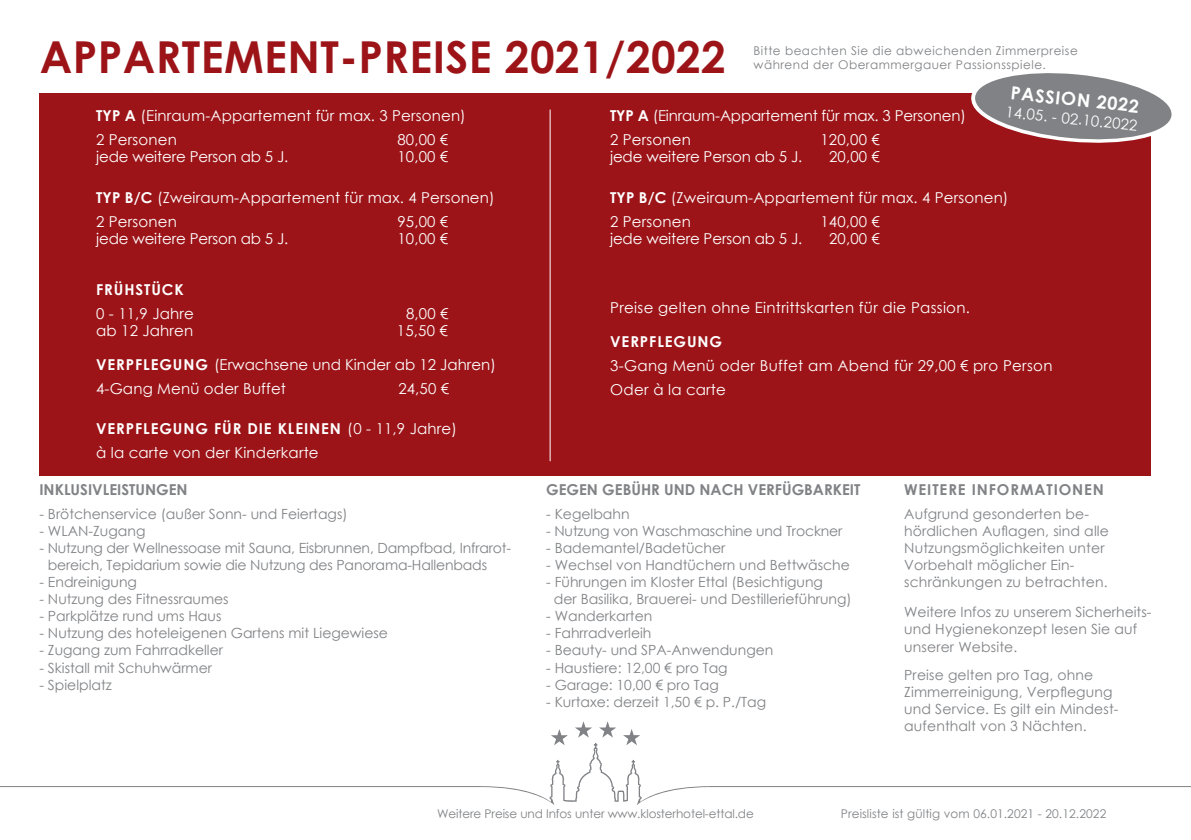
<style>
.page{position:relative;width:1191px;height:840px;background:#fff}
.page>*{position:absolute;margin:0;border:0;box-sizing:border-box;transform-origin:0 0}
.t1{font:700 44px "Century Gothic";letter-spacing:.01em;color:#9c1418}
.t2{font:700 18px "Century Gothic";color:#fff}
.t3{font:15px/24px "Century Gothic";letter-spacing:.01em;color:#fff}
.t4{font:15px/24px "Century Gothic";letter-spacing:-.01em;color:#fff}
.t5{font:700 15px "Century Gothic";color:#808285}
.t6{font:700 15px "Century Gothic";letter-spacing:.06em;color:#fff}
.t7{font:700 15px "Century Gothic";letter-spacing:.06em;color:#808285}
.t8{font:14px/17px "Century Gothic";color:#808285}
.t9{font:12px/14px "Century Gothic";letter-spacing:.04em;color:#808285}
.t10{font:12px "Century Gothic";letter-spacing:-.01em;color:#808285}
.t11{font:12px "Century Gothic";letter-spacing:.01em;color:#808285}
.s1{font-weight:700}
</style>
<div class="page">
<div style="left:40px;top:93px;width:1111px;height:382px;background:#9c1418"></div>
<hr style="left:711px;top:785px;width:480px;height:1px;background:#808285">
<hr style="left:0;top:785px;width:480px;height:1px;background:#808285">
<svg style="left:479px;top:721px;width:232px;height:83px"></svg>
<hr style="left:549px;top:109px;width:1px;height:352px;background:#fff">
<svg style="left:971px;top:73px;width:201px;height:70px"></svg>
<h1 class="t1" style="left:40px;top:23px;width:687px">APPARTEMENT-PREISE 2021/2022</h1>
<p class="t9" style="left:753px;top:43px;width:326px">Bitte beachten Sie die abweichenden Zimmerpreise während der Oberammergauer Passionsspiele.</p>
<p class="t3" style="left:96px;top:103px;width:371px"><span class="s1">TYP A</span> (Einraum-Appartement für max. 3 Personen)<br>2 Personen</p>
<p class="t3" style="left:397px;top:127px;width:52px">80,00 €</p>
<p class="t4" style="left:96px;top:144px;width:194px">jede weitere Person ab 5 J.</p>
<p class="t3" style="left:397px;top:144px;width:52px">10,00 €</p>
<p class="t3" style="left:96px;top:185px;width:400px"><span class="s1">TYP B/C</span> (Zweiraum-Appartement für max. 4 Personen)<br>2 Personen</p>
<p class="t3" style="left:397px;top:209px;width:52px">95,00 €</p>
<p class="t4" style="left:96px;top:226px;width:194px">jede weitere Person ab 5 J.</p>
<p class="t3" style="left:397px;top:226px;width:52px">10,00 €</p>
<p class="t6" style="left:96px;top:278px;width:89px">FRÜHSTÜCK</p>
<p class="t3" style="left:96px;top:301px;width:99px">0 - 11,9 Jahre</p>
<p class="t3" style="left:406px;top:301px;width:44px">8,00 €</p>
<p class="t3" style="left:96px;top:318px;width:99px">ab 12 Jahren</p>
<p class="t3" style="left:397px;top:318px;width:52px">15,50 €</p>
<p class="t3" style="left:96px;top:352px;width:401px"><span class="s1">VERPFLEGUNG</span> (Erwachsene und Kinder ab 12 Jahren)<br>4-Gang Menü oder Buffet</p>
<p class="t3" style="left:398px;top:376px;width:52px">24,50 €</p>
<p class="t3" style="left:96px;top:416px;width:362px"><span class="s1">VERPFLEGUNG FÜR DIE KLEINEN</span> (0 - 11,9 Jahre) à la carte von der Kinderkarte</p>
<p class="t5" style="left:39px;top:478px;width:150px">INKLUSIVLEISTUNGEN</p>
<p class="t8" style="left:39px;top:505px;width:310px">- Brötchenservice (außer Sonn- und Feiertags)</p>
<p class="t8" style="left:39px;top:522px;width:107px">- WLAN-Zugang</p>
<p class="t8" style="left:48px;top:539px;width:465px;text-indent:-8px">- Nutzung der Wellnessoase mit Sauna, Eisbrunnen, Dampfbad, Infrarot&shy;bereich, Tepidarium sowie die Nutzung des Panorama-Hallenbads</p>
<p class="t8" style="left:39px;top:573px;width:99px">- Endreinigung</p>
<p class="t8" style="left:39px;top:590px;width:191px">- Nutzung des Fitnessraumes</p>
<p class="t8" style="left:39px;top:607px;width:183px">- Parkplätze rund ums Haus</p>
<p class="t8" style="left:39px;top:624px;width:350px">- Nutzung des hoteleigenen Gartens mit Liegewiese</p>
<p class="t8" style="left:39px;top:641px;width:185px">- Zugang zum Fahrradkeller</p>
<p class="t8" style="left:39px;top:658px;width:174px">- Skistall mit Schuhwärmer</p>
<p class="t8" style="left:39px;top:675px;width:74px">- Spielplatz</p>
<p class="t4" style="left:610px;top:103px;width:357px"><span class="s1">TYP A</span> (Einraum-Appartement für max. 3 Personen)<br>2 Personen</p>
<p class="t3" style="left:820px;top:127px;width:61px">120,00 €</p>
<p class="t2" style="left:1012px;top:79px;width:130px;rotate:6deg">PASSION 2022</p>
<p class="t3" style="left:1007px;top:99px;width:134px;rotate:6deg">14.05. - 02.10.2022</p>
<p class="t4" style="left:610px;top:144px;width:194px">jede weitere Person ab 5 J.</p>
<p class="t3" style="left:829px;top:144px;width:52px">20,00 €</p>
<p class="t3" style="left:610px;top:185px;width:400px"><span class="s1">TYP B/C</span> (Zweiraum-Appartement für max. 4 Personen)<br>2 Personen</p>
<p class="t3" style="left:820px;top:209px;width:61px">140,00 €</p>
<p class="t4" style="left:610px;top:226px;width:194px">jede weitere Person ab 5 J.</p>
<p class="t3" style="left:829px;top:226px;width:52px">20,00 €</p>
<p class="t3" style="left:610px;top:295px;width:361px">Preise gelten ohne Eintrittskarten für die Passion.</p>
<p class="t6" style="left:610px;top:330px;width:113px">VERPFLEGUNG</p>
<p class="t3" style="left:610px;top:353px;width:444px">3-Gang Menü oder Buffet am Abend für 29,00 € pro Person<br>Oder à la carte</p>
<p class="t5" style="left:546px;top:478px;width:316px">GEGEN GEBÜHR UND NACH VERFÜGBARKEIT</p>
<p class="t8" style="left:546px;top:505px;width:85px">- Kegelbahn</p>
<p class="t8" style="left:546px;top:522px;width:298px">- Nutzung von Waschmaschine und Trockner</p>
<p class="t8" style="left:546px;top:539px;width:181px">- Bademantel/Badetücher</p>
<p class="t8" style="left:546px;top:556px;width:305px">- Wechsel von Handtüchern und Bettwäsche</p>
<p class="t8" style="left:554px;top:573px;width:299px;text-indent:-8px">- Führungen im Kloster Ettal (Besichtigung<br>der Basilika, Brauerei- und Destillerieführung)</p>
<p class="t8" style="left:546px;top:607px;width:108px">- Wanderkarten</p>
<p class="t8" style="left:546px;top:624px;width:107px">- Fahrradverleih</p>
<p class="t8" style="left:546px;top:641px;width:229px">- Beauty- und SPA-Anwendungen</p>
<p class="t8" style="left:546px;top:658px;width:183px">- Haustiere: 12,00 € pro Tag</p>
<p class="t8" style="left:546px;top:675px;width:174px">- Garage: 10,00 € pro Tag</p>
<p class="t8" style="left:546px;top:692px;width:221px">- Kurtaxe: derzeit 1,50 € p. P./Tag</p>
<p class="t7" style="left:904px;top:478px;width:201px">WEITERE INFORMATIONEN</p>
<p class="t8" style="left:904px;top:505px;width:206px">Aufgrund gesonderten be&shy;hördlichen Auflagen, sind alle<br>Nutzungsmöglichkeiten unter<br>Vorbehalt möglicher Ein&shy;schränkungen zu betrachten.</p>
<p class="t8" style="left:904px;top:603px;width:249px">Weitere Infos zu unserem Sicherheits&shy;und Hygienekonzept lesen Sie auf unserer Website.</p>
<p class="t8" style="left:904px;top:666px;width:216px">Preise gelten pro Tag, ohne<br>Zimmerreinigung, Verpflegung und Service. Es gilt ein Mindest&shy;aufenthalt von 3 Nächten.</p>
<p class="t10" style="left:437px;top:804px;width:318px">Weitere Preise und Infos unter www.klosterhotel-ettal.de</p>
<p class="t11" style="left:840px;top:804px;width:267px">Preisliste ist gültig vom 06.01.2021 - 20.12.2022</p>
</div>
